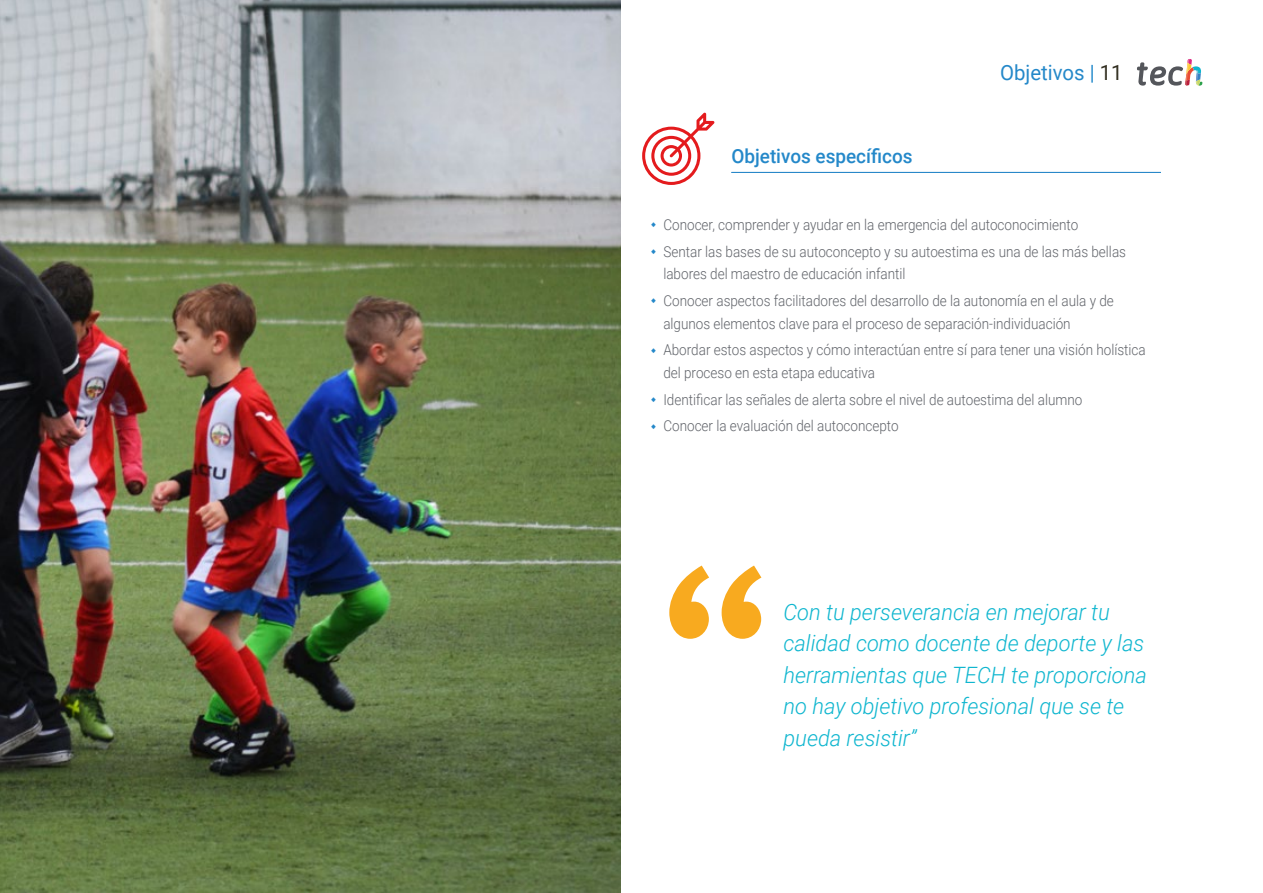
<style>
.page{position:relative;width:1263px;height:893px;background:#fff}
.page>*{position:absolute;margin:0;border:0;box-sizing:border-box;transform-origin:0 0}
.t1{font:italic 300 22.5px/31.5px "Roboto";color:#0fb6cf}
.t2{font:21px "Roboto";color:#2488c9}
.t3{font:500 19.5px "Roboto";color:#2488c9}
.t4{font:300 15px/26.7px "Roboto";color:#61646a;scale:.9 1}
.s1{color:#2289cb}
.s2{color:#312e20}
</style>
<div class="page">
<svg style="left:642px;top:113px;width:72px;height:72px"></svg>
<hr style="left:731px;top:172px;width:430px;height:1px;background:#2988c9">
<img style="left:0;top:0;width:621px;height:893px">
<svg style="left:1137px;top:59px;width:65px;height:27px"></svg>
<svg style="left:669px;top:566px;width:92px;height:73px"></svg>
<h3 class="t3" style="left:731px;top:143px;width:183px">Objetivos específicos</h3>
<h2 class="t2" style="left:1000px;top:57px;width:124px">Objetivos <span class="s1">|</span> <span class="s2">11</span></h2>
<p class="t4" style="left:663px;top:211px;width:516px">Conocer, comprender y ayudar en la emergencia del autoconocimiento<br>Sentar las bases de su autoconcepto y su autoestima es una de las más bellas</p>
<p class="t4" style="left:663px;top:260px;width:502px">labores del maestro de educación infantil<br>Conocer aspectos facilitadores del desarrollo de la autonomía en el aula y de</p>
<p class="t4" style="left:663px;top:309px;width:537px">algunos elementos clave para el proceso de separación-individuación<br>Abordar estos aspectos y cómo interactúan entre sí para tener una visión holística</p>
<p class="t4" style="left:663px;top:359px;width:467px">del proceso en esta etapa educativa<br>Identificar las señales de alerta sobre el nivel de autoestima del alumno<br>Conocer la evaluación del autoconcepto</p>
<h1 class="t1" style="left:783px;top:595px;width:365px">Con tu perseverancia en mejorar tu calidad como docente de deporte y las herramientas que TECH te proporciona no hay objetivo profesional que se te pueda resistir”</h1>
</div>
